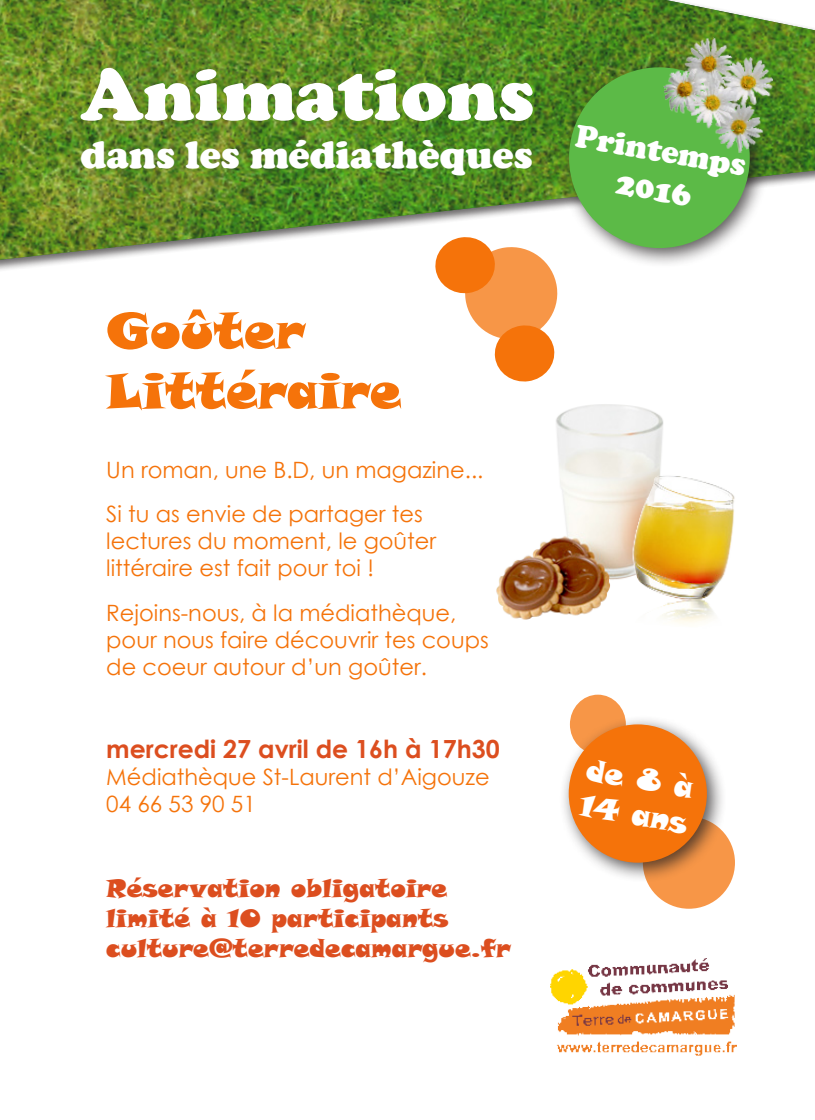
<style>
.page{position:relative;width:815px;height:1120px;background:#fff}
.page>*{position:absolute;margin:0;border:0;box-sizing:border-box;transform-origin:0 0}
.t1{font:72.5px "Cooper Black Std";color:#fff}
.t2{font:50px/60px "Snap ITC";color:#f5730a}
.t3{font:900 40px "Cooper";color:#fff}
.t4{font:900 32.5px/39px "Cooper";color:#fff;text-align:center}
.t5{font:30px/36px "Snap ITC";color:#fff}
.t6{font:25px/30px "Snap ITC";color:#dc4e1f}
.t7{font:700 25px "Century Gothic";color:#dc4e1f}
.t8{font:22.5px/27px "Century Gothic";color:#f5730a}
</style>
<div class="page">
<svg style="left:570px;top:694px;width:56px;height:60px"></svg>
<div style="left:643px;top:816px;width:92px;height:92px;background:#f79647;border-radius:50%"></div>
<img style="left:0;top:0;width:815px;height:270px">
<div style="left:559px;top:57px;width:211px;height:211px;background:#231f20;opacity:.75"></div>
<div style="left:569px;top:67px;width:181px;height:181px;background:#5cba47;border-radius:50%"></div>
<div style="left:559px;top:714px;width:168px;height:169px;background:#231f20;opacity:.75"></div>
<div style="left:569px;top:724px;width:138px;height:138px;background:#f5730a;border-radius:50%"></div>
<img style="left:550px;top:958px;width:187px;height:98px">
<img style="left:496px;top:404px;width:168px;height:216px">
<img style="left:624px;top:469px;width:111px;height:155px">
<svg style="left:433px;top:235px;width:127px;height:147px"></svg>
<img style="left:658px;top:30px;width:124px;height:132px">
<h1 class="t1" style="left:81px;top:51px;width:455px">Animations</h1>
<h3 class="t3" style="left:81px;top:131px;width:454px">dans les médiathèques</h3>
<h2 class="t2" style="left:106px;top:300px;width:297px">Goûter<br>Littéraire</h2>
<p class="t8" style="left:106px;top:447px;width:379px;line-height:44.5px">Un roman, une B.D, un magazine...<br>Si tu as envie de partager tes</p>
<p class="t8" style="left:106px;top:527px;width:332px">lectures du moment, le goûter littéraire est fait pour toi !</p>
<p class="t8" style="left:106px;top:599px;width:384px">Rejoins-nous, à la médiathèque, pour nous faire découvrir tes coups de coeur autour d’un goûter.</p>
<h3 class="t4" style="left:579px;top:116px;width:174px;rotate:10deg">Printemps<br>2016</h3>
<p class="t7" style="left:106px;top:730px;width:395px">mercredi 27 avril de 16h à 17h30</p>
<p class="t8" style="left:106px;top:763px;width:385px">Médiathèque St-Laurent d’Aigouze<br>04 66 53 90 51</p>
<h3 class="t5" style="left:590px;top:751px;width:110px;rotate:10deg">de 8 à<br>14 ans</h3>
<p class="t6" style="left:106px;top:873px;width:406px">Réservation obligatoire limité à 10 participants culture@terredecamargue.fr</p>
</div>
